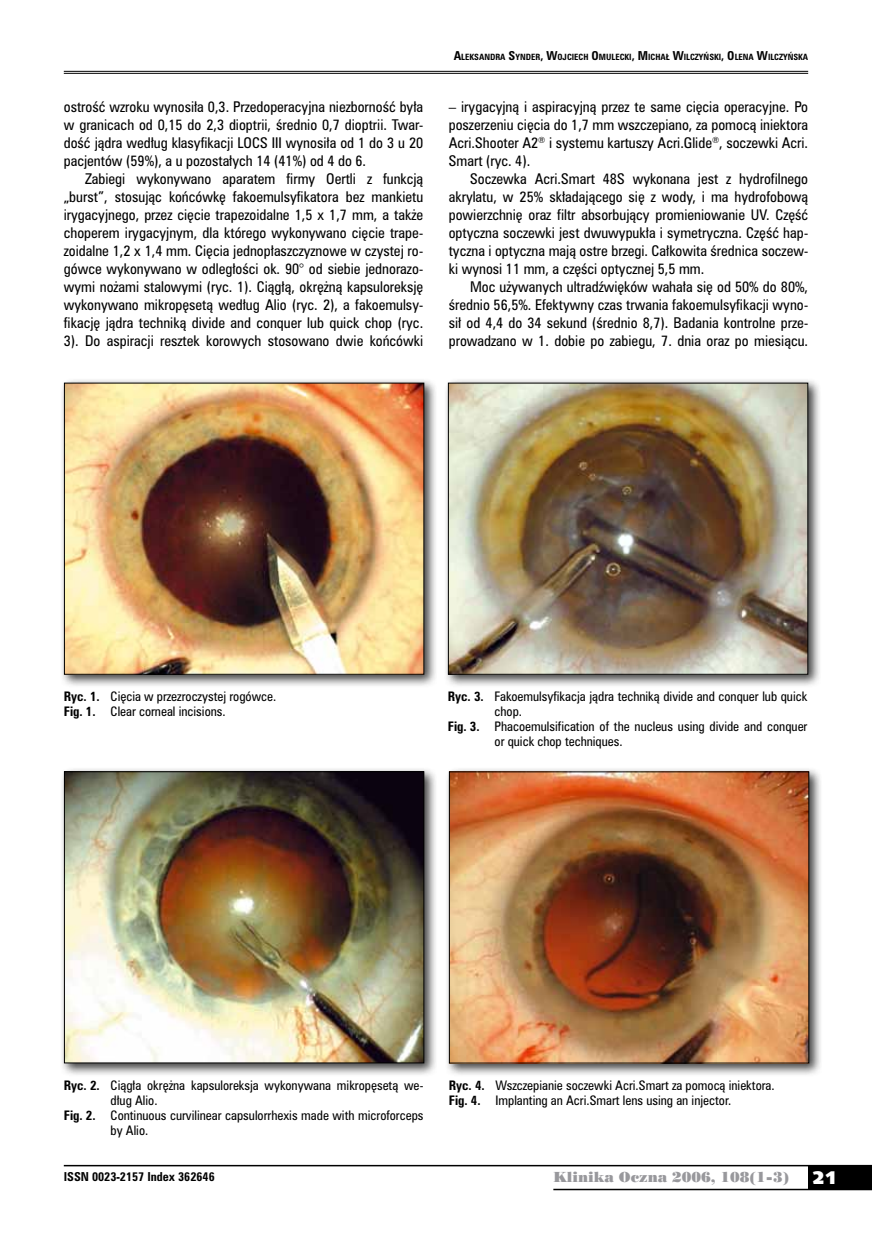
<style>
.page{position:relative;width:872px;height:1234px;background:#fff}
.page>*{position:absolute;margin:0;border:0;box-sizing:border-box;transform-origin:0 0}
.t1{font:18px "Humanst 531 U Blk PL";color:#fff}
.t2{font:13.5px/18px "Zurich Cn PL";color:#000;text-align:justify}
.t3{font:13.5px "Poster Bodoni PL";color:#98989c}
.t4{font:12px/15px "Zurich Cn PL";color:#000}
.t5{font:700 11.25px "Zurich Cn PL";color:#000}
.t6{font:700 7.8px "Zurich Cn PL";color:#000}
.s1{font-size:11.25px}
.s2{font-weight:700}
</style>
<div class="page">
<div style="left:808px;top:1165px;width:64px;height:24px;background:#000"></div>
<hr style="left:64px;top:1164px;width:808px;height:2px;background:#000">
<hr style="left:553px;top:1188px;width:319px;height:1px;background:#000">
<hr style="left:64px;top:71px;width:744px;height:1px;background:#000">
<hr style="left:64px;top:73px;width:744px;height:1px;background:#000">
<div style="left:59px;top:378px;width:378px;height:310px;background:#000;opacity:.75"></div>
<img style="left:66px;top:384px;width:356px;height:288px">
<div style="left:59px;top:766px;width:378px;height:310px;background:#000;opacity:.75"></div>
<img style="left:66px;top:773px;width:356px;height:288px">
<div style="left:64px;top:771px;width:360px;height:292px;border:1px solid #000"></div>
<div style="left:443px;top:378px;width:378px;height:310px;background:#000;opacity:.75"></div>
<img style="left:450px;top:384px;width:356px;height:288px">
<div style="left:444px;top:766px;width:378px;height:310px;background:#000;opacity:.75"></div>
<img style="left:451px;top:773px;width:356px;height:288px">
<div style="left:449px;top:771px;width:360px;height:292px;border:1px solid #000"></div>
<p class="t2" style="left:64px;top:97px;width:361px">ostrość wzroku wynosiła 0,3. Przedoperacyjna niezborność była w granicach od 0,15 do 2,3 dioptrii, średnio 0,7 dioptrii. Twar&shy;dość jądra według klasyfikacji LOCS III wynosiła od 1 do 3 u 20 pacjentów (59%), a u pozostałych 14 (41%) od 4 do 6.</p>
<p class="t2" style="left:64px;top:169px;width:361px;text-indent:21px">Zabiegi wykonywano aparatem firmy Oertli z funkcją „burst”, stosując końcówkę fakoemulsyfikatora bez mankietu irygacyjnego, przez cięcie trapezoidalne 1,5 x 1,7 mm, a także choperem irygacyjnym, dla którego wykonywano cięcie trape&shy;zoidalne 1,2 x 1,4 mm. Cięcia jednopłaszczyznowe w czystej ro&shy;gówce wykonywano w odległości ok. 90° od siebie jednorazo&shy;wymi nożami stalowymi (ryc. 1). Ciągłą, okrężną kapsuloreksję wykonywano mikropęsetą według Alio (ryc. 2), a fakoemulsy&shy;fikację jądra techniką divide and conquer lub quick chop (ryc.<br>3). Do aspiracji resztek korowych stosowano dwie końcówki</p>
<p class="t6" style="left:454px;top:52px;width:356px"><span class="s1">A</span>LEKSANDRA <span class="s1">S</span>YNDER<span class="s1">, W</span>OJCIECH <span class="s1">O</span> MULECKI<span class="s1">, M</span> ICHAŁ <span class="s1">W</span>ILCZYŃSKI<span class="s1">, O</span> LENA <span class="s1">W</span>ILCZYŃSKA</p>
<p class="t2" style="left:449px;top:97px;width:361px">– irygacyjną i aspiracyjną przez te same cięcia operacyjne. Po poszerzeniu cięcia do 1,7 mm wszczepiano, za pomocą iniektora Acri.Shooter A2<sup>®</sup> i systemu kartuszy Acri.Glide<sup>®</sup>, soczewki Acri.<br>Smart (ryc. 4).</p>
<p class="t2" style="left:449px;top:169px;width:361px;text-indent:21px">Soczewka Acri.Smart 48S wykonana jest z hydrofilnego akrylatu, w 25% składającego się z wody, i ma hydrofobową powierzchnię oraz filtr absorbujący promieniowanie UV. Część optyczna soczewki jest dwuwypukła i symetryczna. Część hap&shy;tyczna i optyczna mają ostre brzegi. Całkowita średnica soczew&shy;ki wynosi 11 mm, a części optycznej 5,5 mm.</p>
<p class="t2" style="left:449px;top:277px;width:361px;text-indent:21px">Moc używanych ultradźwięków wahała się od 50% do 80%, średnio 56,5%. Efektywny czas trwania fakoemulsyfikacji wyno&shy;sił od 4,4 do 34 sekund (średnio 8,7). Badania kontrolne prze&shy;prowadzano w 1. dobie po zabiegu, 7. dnia oraz po miesiącu.</p>
<p class="t4" style="left:64px;top:689px;width:214px"><span class="s2">Ryc. 1.</span> Cięcia w przezroczystej rogówce.<br><span class="s2">Fig. 1.</span> Clear corneal incisions.</p>
<p class="t4" style="left:448px;top:689px;width:361px"><span class="s2">Ryc. 3.</span> Fakoemulsyfikacja jądra techniką divide and conquer lub quick</p>
<p class="t4" style="left:494px;top:704px;width:29px">chop.</p>
<p class="t4" style="left:448px;top:719px;width:361px"><span class="s2">Fig. 3.</span> Phacoemulsification of the nucleus using divide and conquer</p>
<p class="t4" style="left:494px;top:734px;width:130px">or quick chop techniques.</p>
<p class="t4" style="left:64px;top:1077px;width:361px"><span class="s2">Ryc. 2.</span> Ciągła okrężna kapsuloreksja wykonywana mikropęsetą we-</p>
<p class="t4" style="left:111px;top:1092px;width:48px">dług Alio.</p>
<p class="t4" style="left:64px;top:1107px;width:361px"><span class="s2">Fig. 2.</span> Continuous curvilinear capsulorrhexis made with microforceps</p>
<p class="t4" style="left:111px;top:1122px;width:39px">by Alio.</p>
<p class="t4" style="left:449px;top:1077px;width:327px"><span class="s2">Ryc. 4.</span> Wszczepianie soczewki Acri.Smart za pomocą iniektora.<br><span class="s2">Fig. 4.</span> Implanting an Acri.Smart lens using an injector.</p>
<p class="t5" style="left:64px;top:1168px;width:152px">ISSN 0023-2157 Index 362646</p>
<p class="t3" style="left:553px;top:1168px;width:237px">Klinika Oczna 2006, 108(1-3)</p>
<h1 class="t1" style="left:812px;top:1165px;width:26px">21</h1>
</div>
